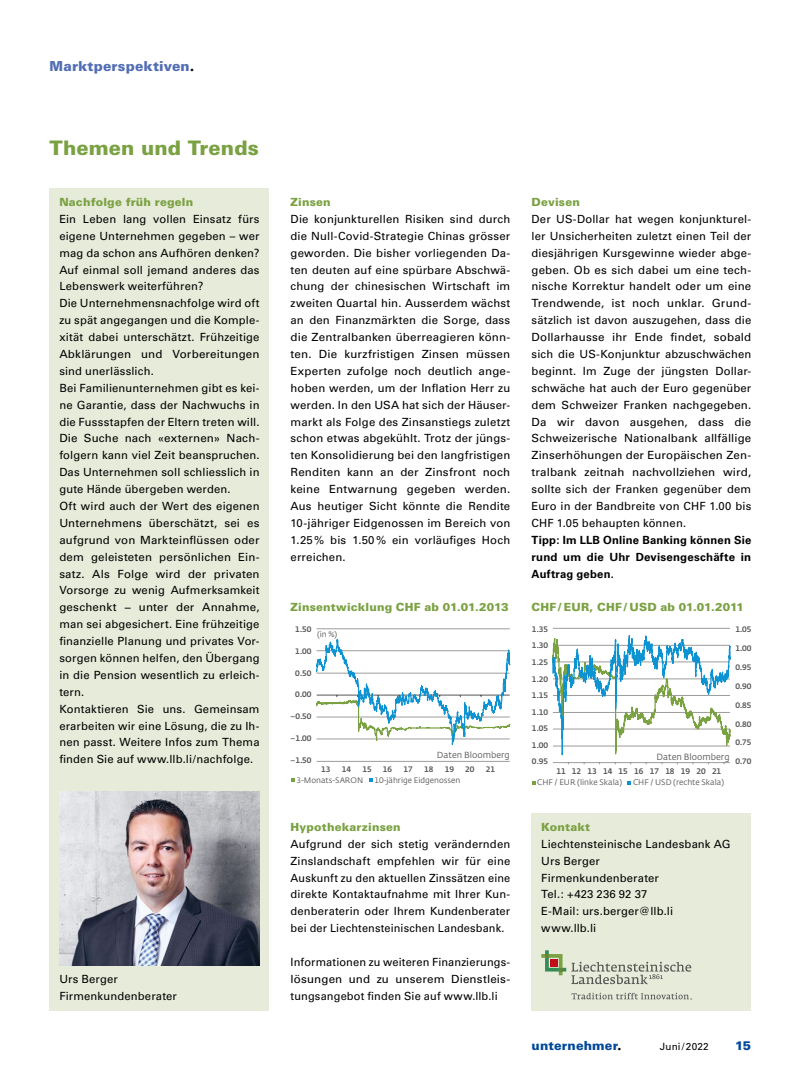
<style>
.page{position:relative;width:808px;height:1078px;background:#fff}
.page>*{position:absolute;margin:0;border:0;box-sizing:border-box;transform-origin:0 0}
.t1{font:900 20px "Univers";letter-spacing:.005em;color:#7aa142}
.t2{font:900 13.75px "Univers";letter-spacing:.01em;color:#526db3}
.t3{font:900 12.5px "Univers";letter-spacing:.01em;color:#00489a}
.t4{font:11.25px/16.9px "Univers";letter-spacing:.015em;color:#000;text-align:justify}
.t5{font:900 11.25px "Univers";letter-spacing:.015em;color:#7aa142}
.t6{font:700 11.25px/16.9px "Univers";letter-spacing:.015em;color:#000;text-align:justify}
.t7{font:10px "Univers";letter-spacing:.015em;color:#000}
.t8{font:9.38px "LLB Sans Standard";color:#575756}
.t9{font:9.25px "LLB Sans Standard";color:#575756}
.t10{font:8.5px "LLB Sans Standard";color:#575756}
.t11{font:700 8.5px "LLB Sans Standard";color:#575756}
.t12{font:700 8.38px "LLB Sans Standard";color:#575756}
.t13{font:700 8.25px "LLB Sans Standard";color:#575756}
.t14{font:8.25px "LLB Sans Standard";color:#575756}
.s1{font-family:"Futura BT";font-weight:800;font-size:15.12px;color:#000}
.s2{font-family:"Futura";font-weight:800;font-size:13.75px;color:#000}
</style>
<div class="page">
<div style="left:50px;top:188px;width:219px;height:29px;background:#e7ebda"></div>
<div style="left:50px;top:205px;width:219px;height:97px;background:#e7ebda"></div>
<div style="left:50px;top:290px;width:219px;height:96px;background:#e7ebda"></div>
<div style="left:50px;top:374px;width:219px;height:130px;background:#e7ebda"></div>
<div style="left:50px;top:492px;width:219px;height:215px;background:#e7ebda"></div>
<div style="left:50px;top:695px;width:219px;height:79px;background:#e7ebda"></div>
<div style="left:50px;top:762px;width:219px;height:29px;background:#e7ebda"></div>
<div style="left:50px;top:779px;width:219px;height:29px;background:#e7ebda"></div>
<div style="left:50px;top:796px;width:219px;height:29px;background:#e7ebda"></div>
<div style="left:50px;top:813px;width:219px;height:29px;background:#e7ebda"></div>
<div style="left:50px;top:830px;width:219px;height:29px;background:#e7ebda"></div>
<div style="left:50px;top:847px;width:219px;height:29px;background:#e7ebda"></div>
<div style="left:50px;top:864px;width:219px;height:29px;background:#e7ebda"></div>
<div style="left:50px;top:880px;width:219px;height:29px;background:#e7ebda"></div>
<div style="left:50px;top:897px;width:219px;height:29px;background:#e7ebda"></div>
<div style="left:50px;top:914px;width:219px;height:29px;background:#e7ebda"></div>
<div style="left:50px;top:931px;width:219px;height:29px;background:#e7ebda"></div>
<div style="left:50px;top:948px;width:219px;height:29px;background:#e7ebda"></div>
<div style="left:50px;top:965px;width:219px;height:29px;background:#e7ebda"></div>
<div style="left:50px;top:982px;width:219px;height:29px;background:#e7ebda"></div>
<img style="left:59px;top:791px;width:201px;height:174px">
<svg style="left:552px;top:627px;width:179px;height:138px"></svg>
<hr style="left:317px;top:761px;width:193px;height:1px;background:#9d9d9c">
<svg style="left:316px;top:628px;width:194px;height:117px"></svg>
<div style="left:531px;top:813px;width:220px;height:29px;background:#e7ebda"></div>
<div style="left:531px;top:830px;width:220px;height:29px;background:#e7ebda"></div>
<div style="left:531px;top:847px;width:220px;height:29px;background:#e7ebda"></div>
<div style="left:531px;top:864px;width:220px;height:29px;background:#e7ebda"></div>
<div style="left:531px;top:880px;width:220px;height:29px;background:#e7ebda"></div>
<div style="left:531px;top:897px;width:220px;height:29px;background:#e7ebda"></div>
<div style="left:531px;top:914px;width:220px;height:29px;background:#e7ebda"></div>
<div style="left:531px;top:931px;width:220px;height:29px;background:#e7ebda"></div>
<div style="left:531px;top:948px;width:220px;height:29px;background:#e7ebda"></div>
<div style="left:531px;top:965px;width:220px;height:29px;background:#e7ebda"></div>
<div style="left:531px;top:982px;width:220px;height:29px;background:#e7ebda"></div>
<svg style="left:571px;top:992px;width:121px;height:7px"></svg>
<svg style="left:541px;top:950px;width:150px;height:34px"></svg>
<p class="t2" style="left:50px;top:57px;width:146px">Marktperspektiven<span class="s1">.</span></p>
<h1 class="t1" style="left:50px;top:136px;width:211px">Themen und Trends</h1>
<p class="t5" style="left:59px;top:195px;width:135px">Nachfolge früh regeln</p>
<p class="t4" style="left:59px;top:210px;width:202px;text-align:left">Ein Leben lang vollen Einsatz fürs eigene Unternehmen gegeben – wer mag da schon ans Aufhören denken?<br>Auf einmal soll jemand anderes das Lebenswerk weiterführen?<br>Die Unternehmensnachfolge wird oft zu spät angegangen und die Komple&shy;xität dabei unterschätzt. Frühzeitige Abklärungen und Vorbereitungen sind unerlässlich.<br>Bei Familienunternehmen gibt es kei&shy;ne Garantie, dass der Nachwuchs in die Fussstapfen der Eltern treten will.<br>Die Suche nach «externen» Nach&shy;folgern kann viel Zeit beanspruchen.<br>Das Unternehmen soll schliesslich in gute Hände übergeben werden.<br>Oft wird auch der Wert des eigenen Unternehmens überschätzt, sei es aufgrund von Markteinflüssen oder dem geleisteten persönlichen Ein&shy;satz. Als Folge wird der privaten Vorsorge zu wenig Aufmerksamkeit geschenkt − unter der Annahme, man sei abgesichert. Eine frühzeitige finanzielle Planung und privates Vor&shy;sorgen können helfen, den Übergang in die Pension wesentlich zu erleich&shy;tern.<br>Kontaktieren Sie uns. Gemeinsam erarbeiten wir eine Lösung, die zu Ih&shy;nen passt. Weitere Infos zum Thema finden Sie auf www.llb.li/nachfolge.</p>
<p class="t4" style="left:59px;top:970px;width:119px">Urs Berger<br>Firmenkundenberater</p>
<p class="t5" style="left:291px;top:195px;width:42px">Zinsen</p>
<p class="t4" style="left:291px;top:210px;width:221px">Die konjunkturellen Risiken sind durch die Null-Covid-Strategie Chinas grösser geworden. Die bisher vorliegenden Da&shy;ten deuten auf eine spürbare Abschwä&shy;chung der chinesischen Wirtschaft im zweiten Quartal hin. Ausserdem wächst an den Finanzmärkten die Sorge, dass die Zentralbanken überreagieren könn&shy;ten. Die kurzfristigen Zinsen müssen Experten zufolge noch deutlich ange&shy;hoben werden, um der Inflation Herr zu werden. In den USA hat sich der Häuser&shy;markt als Folge des Zinsanstiegs zuletzt schon etwas abgekühlt. Trotz der jüngs&shy;ten Konsolidierung bei den langfristigen Renditen kann an der Zinsfront noch keine Entwarnung gegeben werden.<br>Aus heutiger Sicht könnte die Rendite 10-jähriger Eidgenossen im Bereich von 1.25% bis 1.50% ein vorläufiges Hoch erreichen.</p>
<p class="t5" style="left:531px;top:195px;width:50px">Devisen</p>
<p class="t4" style="left:531px;top:210px;width:221px">Der US-Dollar hat wegen konjunkturel&shy;ler Unsicherheiten zuletzt einen Teil der diesjährigen Kursgewinne wieder abge&shy;geben. Ob es sich dabei um eine tech&shy;nische Korrektur handelt oder um eine Trendwende, ist noch unklar. Grund&shy;sätzlich ist davon auszugehen, dass die Dollarhausse ihr Ende findet, sobald sich die US-Konjunktur abzuschwächen beginnt. Im Zuge der jüngsten Dollar&shy;schwäche hat auch der Euro gegenüber dem Schweizer Franken nachgegeben.<br>Da wir davon ausgehen, dass die Schweizerische Nationalbank allfällige Zinserhöhungen der Europäischen Zen&shy;tralbank zeitnah nachvollziehen wird, sollte sich der Franken gegenüber dem Euro in der Bandbreite von CHF 1.00 bis CHF 1.05 behaupten können.</p>
<p class="t6" style="left:531px;top:531px;width:221px">Tipp: Im LLB Online Banking können Sie rund um die Uhr Devisengeschäfte in Auftrag geben.</p>
<p class="t5" style="left:291px;top:600px;width:219px">Zinsentwicklung CHF ab 01.01.2013</p>
<p class="t5" style="left:531px;top:600px;width:214px">CHF / EUR, CHF / USD ab 01.01.2011</p>
<p class="t13" style="left:295px;top:624px;width:18px">1.50</p>
<p class="t14" style="left:317px;top:629px;width:22px">(in %)</p>
<p class="t12" style="left:532px;top:624px;width:18px">1.35</p>
<p class="t13" style="left:735px;top:624px;width:18px">1.05</p>
<p class="t13" style="left:295px;top:646px;width:18px">1.00</p>
<p class="t12" style="left:532px;top:640px;width:18px">1.30</p>
<p class="t13" style="left:735px;top:643px;width:18px">1.00</p>
<p class="t13" style="left:295px;top:668px;width:18px">0.50</p>
<p class="t12" style="left:532px;top:657px;width:18px">1.25</p>
<p class="t12" style="left:532px;top:673px;width:18px">1.20</p>
<p class="t13" style="left:735px;top:662px;width:18px">0.95</p>
<p class="t13" style="left:735px;top:680px;width:18px">0.90</p>
<p class="t13" style="left:295px;top:689px;width:18px">0.00</p>
<p class="t12" style="left:532px;top:690px;width:18px">1.15</p>
<p class="t13" style="left:291px;top:711px;width:23px">–0.50</p>
<p class="t12" style="left:532px;top:706px;width:18px">1.10</p>
<p class="t12" style="left:532px;top:723px;width:18px">1.05</p>
<p class="t13" style="left:735px;top:699px;width:18px">0.85</p>
<p class="t13" style="left:735px;top:718px;width:18px">0.80</p>
<p class="t13" style="left:291px;top:733px;width:23px">–1.00</p>
<p class="t12" style="left:532px;top:740px;width:18px">1.00</p>
<p class="t13" style="left:735px;top:737px;width:18px">0.75</p>
<p class="t13" style="left:291px;top:754px;width:23px">–1.50</p>
<p class="t9" style="left:437px;top:749px;width:74px">Daten Bloomberg</p>
<p class="t13" style="left:321px;top:764px;width:11px">13</p>
<p class="t13" style="left:342px;top:764px;width:11px">14</p>
<p class="t13" style="left:362px;top:764px;width:11px">15</p>
<p class="t13" style="left:383px;top:764px;width:11px">16</p>
<p class="t13" style="left:404px;top:764px;width:11px">17</p>
<p class="t13" style="left:424px;top:764px;width:11px">18</p>
<p class="t13" style="left:445px;top:764px;width:11px">19</p>
<p class="t13" style="left:465px;top:764px;width:11px">20</p>
<p class="t13" style="left:486px;top:764px;width:11px">21</p>
<p class="t12" style="left:532px;top:756px;width:18px">0.95</p>
<p class="t8" style="left:656px;top:751px;width:75px">Daten Bloomberg</p>
<p class="t13" style="left:735px;top:756px;width:18px">0.70</p>
<p class="t11" style="left:556px;top:765px;width:166px">11 12 13 14 15 16 17 18 19 20 21</p>
<p class="t14" style="left:296px;top:774px;width:68px">3-Monats-SARON</p>
<p class="t14" style="left:374px;top:774px;width:87px">10-jährige Eidgenossen</p>
<p class="t10" style="left:537px;top:777px;width:86px">CHF / EUR (linke Skala)</p>
<p class="t10" style="left:633px;top:777px;width:93px">CHF / USD (rechte Skala)</p>
<p class="t5" style="left:291px;top:819px;width:112px">Hypothekarzinsen</p>
<p class="t4" style="left:291px;top:835px;width:221px">Aufgrund der sich stetig verändernden Zinslandschaft empfehlen wir für eine Auskunft zu den aktuellen Zinssätzen eine direkte Kontaktaufnahme mit Ihrer Kun&shy;denberaterin oder Ihrem Kundenberater bei der Liechtensteinischen Landesbank.</p>
<p class="t4" style="left:291px;top:953px;width:221px">Informationen zu weiteren Finanzierungs&shy;lösungen und zu unserem Dienstleis&shy;tungsangebot finden Sie auf www.llb.li</p>
<p class="t5" style="left:541px;top:819px;width:50px">Kontakt</p>
<p class="t4" style="left:541px;top:835px;width:191px;text-align:left">Liechtensteinische Landesbank AG<br>Urs Berger<br>Firmenkundenberater<br>Tel.: +423 236 92 37<br>E-Mail: urs.berger@llb.li www.llb.li</p>
<p class="t3" style="left:532px;top:1037px;width:91px">unternehmer<span class="s2">.</span></p>
<p class="t7" style="left:660px;top:1040px;width:50px">Juni/2022</p>
<p class="t3" style="left:735px;top:1037px;width:18px">15</p>
</div>
